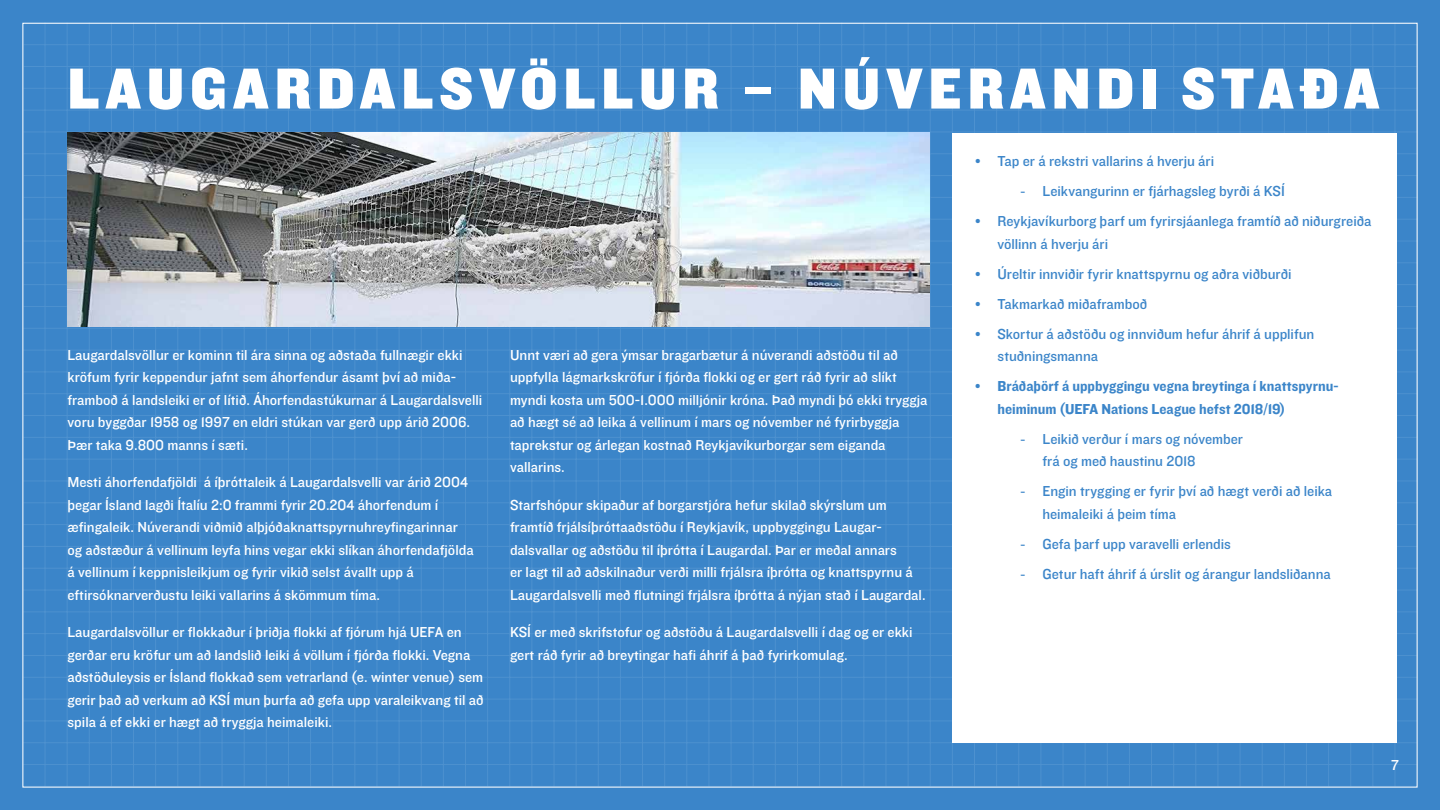
<style>
.page{position:relative;width:1440px;height:810px;background:#3b85c9}
.page>*{position:absolute;margin:0;border:0;box-sizing:border-box;transform-origin:0 0}
.t1{font:60px "Knockout HTF71 Full Middlewt";letter-spacing:.1em;color:#fff}
.t2{font:15px/22.5px "Knockout HTF31 Junior Middlewt";color:#fff}
.t3{font:15px/22.5px "Knockout HTF31 Junior Middlewt";color:#3b85c9}
.t4{font:15px/22.5px "Knockout HTF51 Middleweight";color:#3b85c9}
.s1{font-family:"Sentinel";font-weight:500}
</style>
<div class="page">
<hr style="left:22px;top:22px;width:1px;height:764px;background:#4d91cf">
<hr style="left:45px;top:22px;width:1px;height:764px;background:#4d91cf">
<hr style="left:67px;top:22px;width:1px;height:764px;background:#4d91cf">
<hr style="left:89px;top:22px;width:1px;height:764px;background:#4d91cf">
<hr style="left:111px;top:22px;width:1px;height:764px;background:#4d91cf">
<hr style="left:133px;top:22px;width:1px;height:764px;background:#4d91cf">
<hr style="left:155px;top:22px;width:1px;height:764px;background:#4d91cf">
<hr style="left:177px;top:22px;width:1px;height:764px;background:#4d91cf">
<hr style="left:200px;top:22px;width:1px;height:764px;background:#4d91cf">
<hr style="left:222px;top:22px;width:1px;height:764px;background:#4d91cf">
<hr style="left:244px;top:22px;width:1px;height:764px;background:#4d91cf">
<hr style="left:266px;top:22px;width:1px;height:764px;background:#4d91cf">
<hr style="left:288px;top:22px;width:1px;height:764px;background:#4d91cf">
<hr style="left:310px;top:22px;width:1px;height:764px;background:#4d91cf">
<hr style="left:332px;top:22px;width:1px;height:764px;background:#4d91cf">
<hr style="left:354px;top:22px;width:1px;height:764px;background:#4d91cf">
<hr style="left:377px;top:22px;width:1px;height:764px;background:#4d91cf">
<hr style="left:399px;top:22px;width:1px;height:764px;background:#4d91cf">
<hr style="left:421px;top:22px;width:1px;height:764px;background:#4d91cf">
<hr style="left:443px;top:22px;width:1px;height:764px;background:#4d91cf">
<hr style="left:465px;top:22px;width:1px;height:764px;background:#4d91cf">
<hr style="left:487px;top:22px;width:1px;height:764px;background:#4d91cf">
<hr style="left:509px;top:22px;width:1px;height:764px;background:#4d91cf">
<hr style="left:532px;top:22px;width:1px;height:764px;background:#4d91cf">
<hr style="left:554px;top:22px;width:1px;height:764px;background:#4d91cf">
<hr style="left:576px;top:22px;width:1px;height:764px;background:#4d91cf">
<hr style="left:598px;top:22px;width:1px;height:764px;background:#4d91cf">
<hr style="left:620px;top:22px;width:1px;height:764px;background:#4d91cf">
<hr style="left:642px;top:22px;width:1px;height:764px;background:#4d91cf">
<hr style="left:664px;top:22px;width:1px;height:764px;background:#4d91cf">
<hr style="left:686px;top:22px;width:1px;height:764px;background:#4d91cf">
<hr style="left:709px;top:22px;width:1px;height:764px;background:#4d91cf">
<hr style="left:731px;top:22px;width:1px;height:764px;background:#4d91cf">
<hr style="left:753px;top:22px;width:1px;height:764px;background:#4d91cf">
<hr style="left:775px;top:22px;width:1px;height:764px;background:#4d91cf">
<hr style="left:797px;top:22px;width:1px;height:764px;background:#4d91cf">
<hr style="left:819px;top:22px;width:1px;height:764px;background:#4d91cf">
<hr style="left:841px;top:22px;width:1px;height:764px;background:#4d91cf">
<hr style="left:863px;top:22px;width:1px;height:764px;background:#4d91cf">
<hr style="left:886px;top:22px;width:1px;height:764px;background:#4d91cf">
<hr style="left:908px;top:22px;width:1px;height:764px;background:#4d91cf">
<hr style="left:930px;top:22px;width:1px;height:764px;background:#4d91cf">
<hr style="left:952px;top:22px;width:1px;height:764px;background:#4d91cf">
<hr style="left:974px;top:22px;width:1px;height:764px;background:#4d91cf">
<hr style="left:996px;top:22px;width:1px;height:764px;background:#4d91cf">
<hr style="left:1018px;top:22px;width:1px;height:764px;background:#4d91cf">
<hr style="left:1041px;top:22px;width:1px;height:764px;background:#4d91cf">
<hr style="left:1063px;top:22px;width:1px;height:764px;background:#4d91cf">
<hr style="left:1085px;top:22px;width:1px;height:764px;background:#4d91cf">
<hr style="left:1107px;top:22px;width:1px;height:764px;background:#4d91cf">
<hr style="left:1129px;top:22px;width:1px;height:764px;background:#4d91cf">
<hr style="left:1151px;top:22px;width:1px;height:764px;background:#4d91cf">
<hr style="left:1173px;top:22px;width:1px;height:764px;background:#4d91cf">
<hr style="left:1195px;top:22px;width:1px;height:764px;background:#4d91cf">
<hr style="left:1218px;top:22px;width:1px;height:764px;background:#4d91cf">
<hr style="left:1240px;top:22px;width:1px;height:764px;background:#4d91cf">
<hr style="left:1262px;top:22px;width:1px;height:764px;background:#4d91cf">
<hr style="left:1284px;top:22px;width:1px;height:764px;background:#4d91cf">
<hr style="left:1306px;top:22px;width:1px;height:764px;background:#4d91cf">
<hr style="left:1328px;top:22px;width:1px;height:764px;background:#4d91cf">
<hr style="left:1350px;top:22px;width:1px;height:764px;background:#4d91cf">
<hr style="left:1372px;top:22px;width:1px;height:764px;background:#4d91cf">
<hr style="left:1395px;top:22px;width:1px;height:764px;background:#4d91cf">
<hr style="left:1417px;top:22px;width:1px;height:764px;background:#4d91cf">
<hr style="left:24px;top:44px;width:1393px;height:1px;background:#4d91cf">
<hr style="left:24px;top:66px;width:1393px;height:1px;background:#4d91cf">
<hr style="left:24px;top:88px;width:1393px;height:1px;background:#4d91cf">
<hr style="left:24px;top:110px;width:1393px;height:1px;background:#4d91cf">
<hr style="left:24px;top:132px;width:1393px;height:1px;background:#4d91cf">
<hr style="left:24px;top:153px;width:1393px;height:1px;background:#4d91cf">
<hr style="left:24px;top:175px;width:1393px;height:1px;background:#4d91cf">
<hr style="left:24px;top:197px;width:1393px;height:1px;background:#4d91cf">
<hr style="left:24px;top:219px;width:1393px;height:1px;background:#4d91cf">
<hr style="left:24px;top:241px;width:1393px;height:1px;background:#4d91cf">
<hr style="left:24px;top:262px;width:1393px;height:1px;background:#4d91cf">
<hr style="left:24px;top:284px;width:1393px;height:1px;background:#4d91cf">
<hr style="left:23px;top:306px;width:1394px;height:1px;background:#4d91cf">
<hr style="left:23px;top:328px;width:1394px;height:1px;background:#4d91cf">
<hr style="left:23px;top:350px;width:1394px;height:1px;background:#4d91cf">
<hr style="left:23px;top:372px;width:1394px;height:1px;background:#4d91cf">
<hr style="left:23px;top:393px;width:1394px;height:1px;background:#4d91cf">
<hr style="left:23px;top:415px;width:1394px;height:1px;background:#4d91cf">
<hr style="left:23px;top:437px;width:1394px;height:1px;background:#4d91cf">
<hr style="left:23px;top:459px;width:1394px;height:1px;background:#4d91cf">
<hr style="left:23px;top:481px;width:1394px;height:1px;background:#4d91cf">
<hr style="left:23px;top:502px;width:1394px;height:1px;background:#4d91cf">
<hr style="left:23px;top:524px;width:1394px;height:1px;background:#4d91cf">
<hr style="left:23px;top:546px;width:1394px;height:1px;background:#4d91cf">
<hr style="left:23px;top:568px;width:1394px;height:1px;background:#4d91cf">
<hr style="left:23px;top:590px;width:1394px;height:1px;background:#4d91cf">
<hr style="left:23px;top:611px;width:1394px;height:1px;background:#4d91cf">
<hr style="left:23px;top:633px;width:1394px;height:1px;background:#4d91cf">
<hr style="left:23px;top:655px;width:1394px;height:1px;background:#4d91cf">
<hr style="left:23px;top:677px;width:1394px;height:1px;background:#4d91cf">
<hr style="left:23px;top:699px;width:1394px;height:1px;background:#4d91cf">
<hr style="left:23px;top:721px;width:1394px;height:1px;background:#4d91cf">
<hr style="left:23px;top:742px;width:1394px;height:1px;background:#4d91cf">
<hr style="left:23px;top:764px;width:1394px;height:1px;background:#4d91cf">
<div style="left:952px;top:133px;width:445px;height:609px;background:#fff"></div>
<img style="left:68px;top:133px;width:862px;height:194px">
<h1 class="t1" style="left:68px;top:56px;width:1314px">LAUGARDALSVÖLLUR – NÚVERANDI STAÐA</h1>
<p class="t2" style="left:68px;top:344px;width:416px">Laugardalsvöllur er kominn til ára sinna og aðstaða fullnægir ekki kröfum fyrir keppendur jafnt sem áhorfendur ásamt því að miða&shy;framboð á landsleiki er of lítið. Áhorfendastúkurnar á Laugardalsvelli voru byggðar 1958 og 1997 en eldri stúkan var gerð upp árið 2006.<br>Þær taka 9.800 manns í sæti.</p>
<p class="t2" style="left:68px;top:471px;width:408px">Mesti áhorfendafjöldi á íþróttaleik á Laugardalsvelli var árið 2004 þegar Ísland lagði Ítalíu 2:0 frammi fyrir 20.204 áhorfendum í æfingaleik. Núverandi viðmið alþjóðaknattspyrnuhreyfingarinnar og aðstæður á vellinum leyfa hins vegar ekki slíkan áhorfendafjölda á vellinum í keppnisleikjum og fyrir vikið selst ávallt upp á eftirsóknarverðustu leiki vallarins á skömmum tíma.</p>
<p class="t2" style="left:68px;top:621px;width:418px">Laugardalsvöllur er flokkaður í þriðja flokki af fjórum hjá UEFA en gerðar eru kröfur um að landslið leiki á völlum í fjórða flokki. Vegna aðstöðuleysis er Ísland flokkað sem vetrarland (e. winter venue) sem gerir það að verkum að KSÍ mun þurfa að gefa upp varaleikvang til að spila á ef ekki er hægt að tryggja heimaleiki.</p>
<p class="t2" style="left:510px;top:344px;width:419px">Unnt væri að gera ýmsar bragarbætur á núverandi aðstöðu til að uppfylla lágmarkskröfur í fjórða flokki og er gert ráð fyrir að slíkt myndi kosta um 500-1.000 milljónir króna. Það myndi þó ekki tryggja að hægt sé að leika á vellinum í mars og nóvember né fyrirbyggja taprekstur og árlegan kostnað Reykjavíkurborgar sem eiganda vallarins.</p>
<p class="t2" style="left:510px;top:494px;width:417px">Starfshópur skipaður af borgarstjóra hefur skilað skýrslum um framtíð frjálsíþróttaaðstöðu í Reykjavík, uppbyggingu Laugar&shy;dalsvallar og aðstöðu til íþrótta í Laugardal. Þar er meðal annars<br>er lagt til að aðskilnaður verði milli frjálsra íþrótta og knattspyrnu á Laugardalsvelli með flutningi frjálsra íþrótta á nýjan stað í Laugardal.</p>
<p class="t2" style="left:510px;top:621px;width:404px">KSÍ er með skrifstofur og aðstöðu á Laugardalsvelli í dag og er ekki gert ráð fyrir að breytingar hafi áhrif á það fyrirkomulag.</p>
<p class="t3" style="left:975px;top:151px;width:241px">• Tap er á rekstri vallarins á hverju ári</p>
<p class="t3" style="left:1020px;top:181px;width:266px"><span class="s1">-</span> Leikvangurinn er fjárhagsleg byrði á KSÍ</p>
<p class="t3" style="left:998px;top:211px;width:376px;text-indent:-22px">• Reykjavíkurborg þarf um fyrirsjáanlega framtíð að niðurgreiða völlinn á hverju ári</p>
<p class="t3" style="left:975px;top:263px;width:318px">• Úreltir innviðir fyrir knattspyrnu og aðra viðburði</p>
<p class="t3" style="left:975px;top:293px;width:174px">• Takmarkað miðaframboð</p>
<p class="t3" style="left:998px;top:323px;width:318px;text-indent:-22px">• Skortur á aðstöðu og innviðum hefur áhrif á upplifun stuðningsmanna</p>
<p class="t4" style="left:998px;top:376px;width:343px;text-indent:-22px">• Bráðaþörf á uppbyggingu vegna breytinga í knattspyrnu&shy;heiminum (UEFA Nations League hefst 2018/19)</p>
<p class="t3" style="left:1042px;top:428px;width:202px;text-indent:-22px"><span class="s1">-</span> Leikið verður í mars og nóvember frá og með haustinu 2018</p>
<p class="t3" style="left:1042px;top:481px;width:291px;text-indent:-22px"><span class="s1">-</span> Engin trygging er fyrir því að hægt verði að leika heimaleiki á þeim tíma</p>
<p class="t3" style="left:1020px;top:533px;width:212px"><span class="s1">-</span> Gefa þarf upp varavelli erlendis</p>
<p class="t3" style="left:1020px;top:563px;width:312px"><span class="s1">-</span> Getur haft áhrif á úrslit og árangur landsliðanna</p>
<p class="t2" style="left:1391px;top:754px;width:9px">7</p>
</div>
